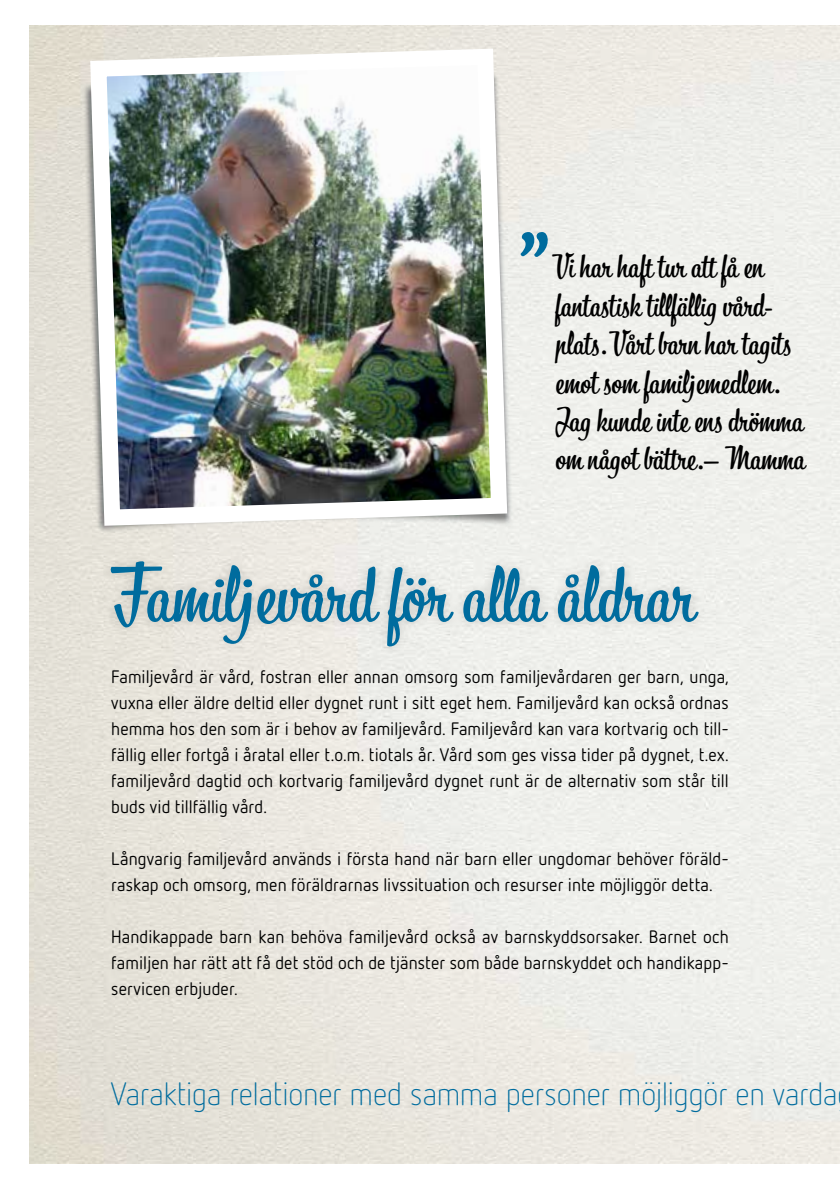
<style>
.page{position:relative;width:840px;height:1191px;background:#fff}
.page>*{position:absolute;margin:0;border:0;box-sizing:border-box;transform-origin:0 0}
.t1{font:96px "Bistro Script";color:#006c9e}
.t2{font:76px "Bistro Script";color:#006c9e}
.t3{font:32px/38.4px "Bistro Script";color:#000}
.t4{font:300 32px "Netto OT";letter-spacing:-.01em;color:#006c9e}
.t5{font:18px/26px "Netto OT";letter-spacing:.01em;color:#000;text-align:justify}
</style>
<div class="page">
<div style="left:100px;top:551px;width:608px;height:106px;background:#000;opacity:.15"></div>
<div style="left:831px;top:677px;width:8px;height:278px;background:#efefeb"></div>
<img style="left:53px;top:40px;width:482px;height:552px">
<img style="left:82px;top:40px;width:433px;height:494px">
<h1 class="t1" style="left:515px;top:220px;width:36px">”</h1>
<h3 class="t3" style="left:555px;top:249px;width:251px">Vi har haft tur att få en fantastisk tillfällig vård&shy;plats. Vårt barn har tagits emot som familjemedlem.<br>Jag kunde inte ens drömma om något bättre.– Mamma</h3>
<h2 class="t2" style="left:111px;top:547px;width:584px">Familjevård för alla åldrar</h2>
<p class="t5" style="left:111px;top:663px;width:619px">Familjevård är vård, fostran eller annan omsorg som familjevårdaren ger barn, unga, vuxna eller äldre deltid eller dygnet runt i sitt eget hem. Familjevård kan också ordnas hemma hos den som är i behov av familjevård. Familjevård kan vara kortvarig och till&shy;fällig eller fortgå i åratal eller t.o.m. tiotals år. Vård som ges vissa tider på dygnet, t.ex. familjevård dagtid och kortvarig familjevård dygnet runt är de alternativ som står till buds vid tillfällig vård.</p>
<p class="t5" style="left:111px;top:845px;width:619px">Långvarig familjevård används i första hand när barn eller ungdomar behöver föräld&shy;raskap och omsorg, men föräldrarnas livssituation och resurser inte möjliggör detta.</p>
<p class="t5" style="left:111px;top:923px;width:619px">Handikappade barn kan behöva familjevård också av barnskyddsorsaker. Barnet och familjen har rätt att få det stöd och de tjänster som både barnskyddet och handikapp&shy;servicen erbjuder.</p>
<h3 class="t4" style="left:111px;top:1074px;width:728px">Varaktiga relationer med samma personer möjliggör en varda</h3>
</div>
